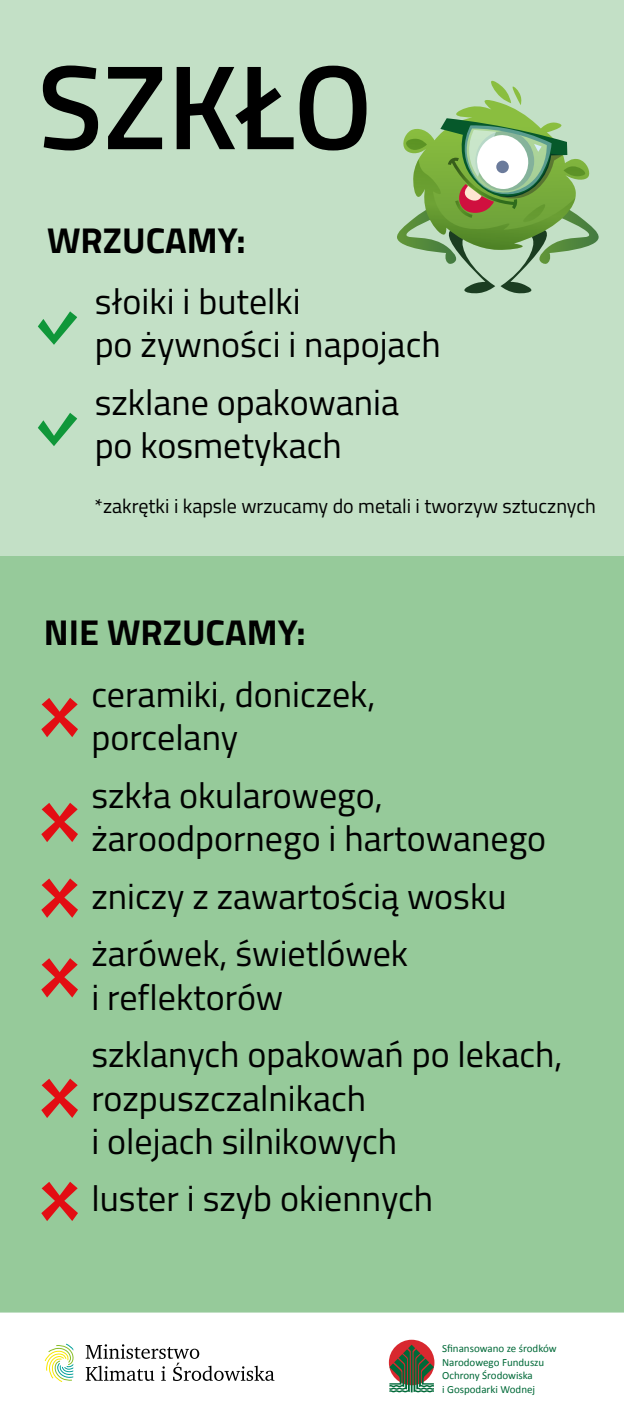
<style>
.page{position:relative;width:624px;height:1417px;background:#fff}
.page>*{position:absolute;margin:0;border:0;box-sizing:border-box;transform-origin:0 0}
.t1{font:600 120px "Titillium Web";color:#000}
.t2{font:36px/43.2px "Titillium Web";color:#010101}
.t3{font:36px/42.8px "Titillium Web";color:#000}
.t4{font:700 36px "Titillium Web";color:#010101}
.t5{font:700 36px "Titillium Web";color:#000}
.t6{font:20px "Titillium Web";color:#000}
.t7{font:11px/13.4px "Calibri";color:#006938}
</style>
<div class="page">
<div style="left:0;top:0;width:624px;height:1312px;background:#c3e0c6"></div>
<div style="left:0;top:557px;width:624px;height:755px;background:#96ca9a"></div>
<svg style="left:397px;top:80px;width:202px;height:214px"></svg>
<div style="left:389px;top:1340px;width:45px;height:45px;background:#d8282f;border-radius:50%"></div>
<svg style="left:389px;top:1345px;width:45px;height:47px"></svg>
<svg style="left:38px;top:311px;width:39px;height:34px"></svg>
<svg style="left:41px;top:698px;width:37px;height:39px"></svg>
<svg style="left:41px;top:803px;width:37px;height:39px"></svg>
<svg style="left:41px;top:878px;width:37px;height:40px"></svg>
<svg style="left:41px;top:958px;width:37px;height:40px"></svg>
<svg style="left:41px;top:1079px;width:37px;height:39px"></svg>
<svg style="left:41px;top:1182px;width:37px;height:39px"></svg>
<svg style="left:38px;top:413px;width:39px;height:33px"></svg>
<svg style="left:45px;top:1344px;width:29px;height:38px"></svg>
<svg style="left:86px;top:1344px;width:188px;height:37px"></svg>
<h1 class="t1" style="left:38px;top:17px;width:336px">SZKŁO</h1>
<p class="t5" style="left:47px;top:213px;width:200px">WRZUCAMY:</p>
<p class="t3" style="left:95px;top:279px;width:347px">słoiki i butelki<br>po żywności i napojach</p>
<p class="t3" style="left:95px;top:379px;width:306px">szklane opakowania po kosmetykach</p>
<p class="t6" style="left:95px;top:492px;width:502px">*zakrętki i kapsle wrzucamy do metali i tworzyw sztucznych</p>
<p class="t4" style="left:44px;top:605px;width:263px">NIE WRZUCAMY:</p>
<p class="t2" style="left:91px;top:671px;width:285px">ceramiki, doniczek, porcelany</p>
<p class="t2" style="left:91px;top:772px;width:456px">szkła okularowego, żaroodpornego i hartowanego</p>
<p class="t2" style="left:91px;top:865px;width:416px;line-height:57.6px">zniczy z zawartością wosku żarówek, świetlówek</p>
<p class="t2" style="left:91px;top:966px;width:472px;line-height:57.6px">i reflektorów<br>szklanych opakowań po lekach,</p>
<p class="t2" style="left:91px;top:1075px;width:307px">rozpuszczalnikach<br>i olejach silnikowych</p>
<p class="t2" style="left:91px;top:1176px;width:343px">luster i szyb okiennych</p>
<p class="t7" style="left:442px;top:1342px;width:116px">Sfinansowano ze środków<br>Narodowego Funduszu<br>Ochrony Środowiska<br>i Gospodarki Wodnej</p>
</div>
